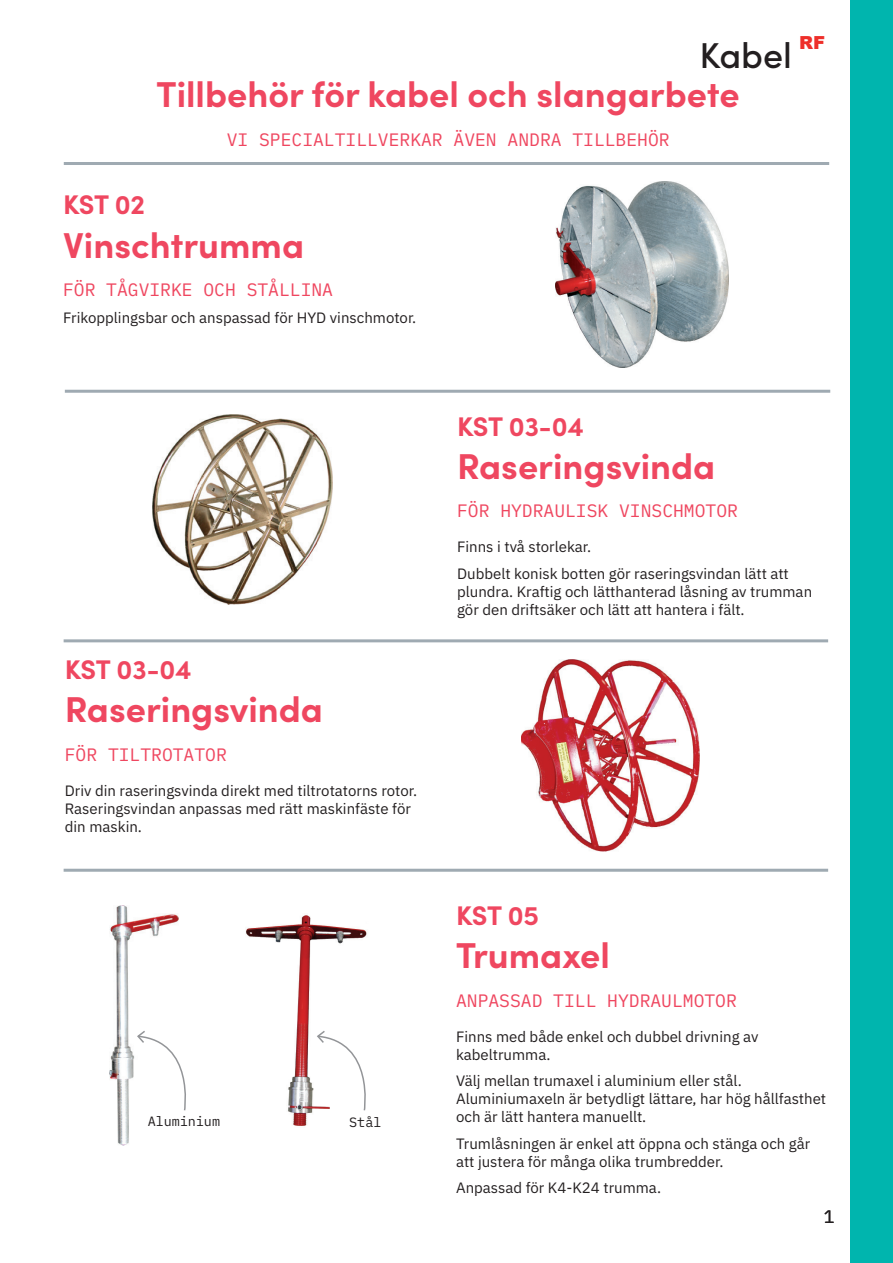
<style>
.page{position:relative;width:893px;height:1263px;background:#fff}
.page>*{position:absolute;margin:0;border:0;box-sizing:border-box;transform-origin:0 0}
.Rubrik_24_pt{font:700 36px "Sofia Pro";color:#ef4760}
.t1{font:500 36px "Sofia Pro";color:#231f20}
.Rubrik_18_pt{font:700 27px "Sofia Pro";letter-spacing:-.015em;color:#ef4760}
.Rubrik_24_pt-2{font:18px "IBM Plex Mono";color:#ef4760}
.Underrubrik_12_pt{font:18px "IBM Plex Mono";color:#ef4760}
.t2{font:900 18px "Arial";color:#ee2f2a}
.t3{font:18px "IBM Plex Sans";color:#231f20}
.Brödtext_10_pt_-_2_4{font:15px/18px "IBM Plex Sans";color:#231f20}
.Bildtext_9_pt{font:13.5px "IBM Plex Mono";letter-spacing:-.005em;color:#231f20}
</style>
<div class="page">
<hr style="left:65px;top:390px;width:765px;height:3px;background:#9faab2">
<img style="left:556px;top:182px;width:172px;height:186px">
<img style="left:152px;top:414px;width:181px;height:190px">
<img style="left:521px;top:660px;width:179px;height:191px">
<img style="left:246px;top:915px;width:121px;height:211px">
<img style="left:109px;top:906px;width:70px;height:240px">
<svg style="left:136px;top:1029px;width:50px;height:83px"></svg>
<hr style="left:64px;top:869px;width:764px;height:3px;background:#9faab2">
<hr style="left:64px;top:639px;width:764px;height:3px;background:#9faab2">
<hr style="left:64px;top:162px;width:765px;height:3px;background:#9faab2">
<svg style="left:316px;top:1029px;width:51px;height:83px"></svg>
<div style="left:850px;top:0;width:43px;height:1263px;background:#00b5ae"></div>
<h1 class="t1" style="left:699px;top:29px;width:94px">Kabel</h1>
<p class="Rubrik_24_pt" style="left:157px;top:67px;width:585px">Tillbehör för kabel och slangarbete</p>
<p class="Underrubrik_12_pt" style="left:227px;top:126px;width:444px">VI SPECIALTILLVERKAR ÄVEN ANDRA TILLBEHÖR</p>
<p class="t2" style="left:799px;top:30px;width:28px">RF</p>
<p class="Rubrik_18_pt" style="left:63px;top:184px;width:84px">KST 02</p>
<p class="Rubrik_24_pt" style="left:63px;top:217px;width:243px">Vinschtrumma</p>
<p class="Underrubrik_12_pt" style="left:63px;top:276px;width:272px">FÖR TÅGVIRKE OCH STÅLLINA</p>
<p class="Brödtext_10_pt_-_2_4" style="left:63px;top:307px;width:355px">Frikopplingsbar och anspassad för HYD vinschmotor.</p>
<p class="Rubrik_18_pt" style="left:65px;top:649px;width:128px">KST 03-04</p>
<p class="Rubrik_24_pt" style="left:65px;top:682px;width:260px">Raseringsvinda</p>
<p class="Rubrik_24_pt-2" style="left:65px;top:741px;width:164px">FÖR TILTROTATOR</p>
<p class="Brödtext_10_pt_-_2_4" style="left:65px;top:780px;width:354px">Driv din raseringsvinda direkt med tiltrotatorns rotor.<br>Raseringsvindan anpassas med rätt maskinfäste för din maskin.</p>
<p class="Bildtext_9_pt" style="left:148px;top:1111px;width:74px">Aluminium</p>
<p class="Bildtext_9_pt" style="left:349px;top:1112px;width:34px">Stål</p>
<p class="Rubrik_18_pt" style="left:457px;top:405px;width:128px">KST 03-04</p>
<p class="Rubrik_24_pt" style="left:457px;top:438px;width:260px">Raseringsvinda</p>
<p class="Rubrik_24_pt-2" style="left:457px;top:497px;width:282px">FÖR HYDRAULISK VINSCHMOTOR</p>
<p class="Brödtext_10_pt_-_2_4" style="left:457px;top:537px;width:136px">Finns i två storlekar.</p>
<p class="Brödtext_10_pt_-_2_4" style="left:457px;top:563px;width:357px">Dubbelt konisk botten gör raseringsvindan lätt att plundra. Kraftig och lätthanterad låsning av trumman gör den driftsäker och lätt att hantera i fält.</p>
<p class="Rubrik_18_pt" style="left:456px;top:895px;width:85px">KST 05</p>
<p class="Rubrik_24_pt" style="left:456px;top:928px;width:155px">Trumaxel</p>
<p class="Rubrik_24_pt-2" style="left:456px;top:987px;width:282px">ANPASSAD TILL HYDRAULMOTOR</p>
<p class="Brödtext_10_pt_-_2_4" style="left:456px;top:1026px;width:304px">Finns med både enkel och dubbel drivning av kabeltrumma.</p>
<p class="Brödtext_10_pt_-_2_4" style="left:456px;top:1071px;width:372px">Välj mellan trumaxel i aluminium eller stål.<br>Aluminiumaxeln är betydligt lättare, har hög hållfasthet och är lätt hantera manuellt.</p>
<p class="Brödtext_10_pt_-_2_4" style="left:456px;top:1133px;width:356px">Trumlåsningen är enkel att öppna och stänga och går att justera för många olika trumbredder.</p>
<p class="Brödtext_10_pt_-_2_4" style="left:456px;top:1178px;width:207px">Anpassad för K4-K24 trumma.</p>
<p class="t3" style="left:824px;top:1203px;width:12px">1</p>
</div>
